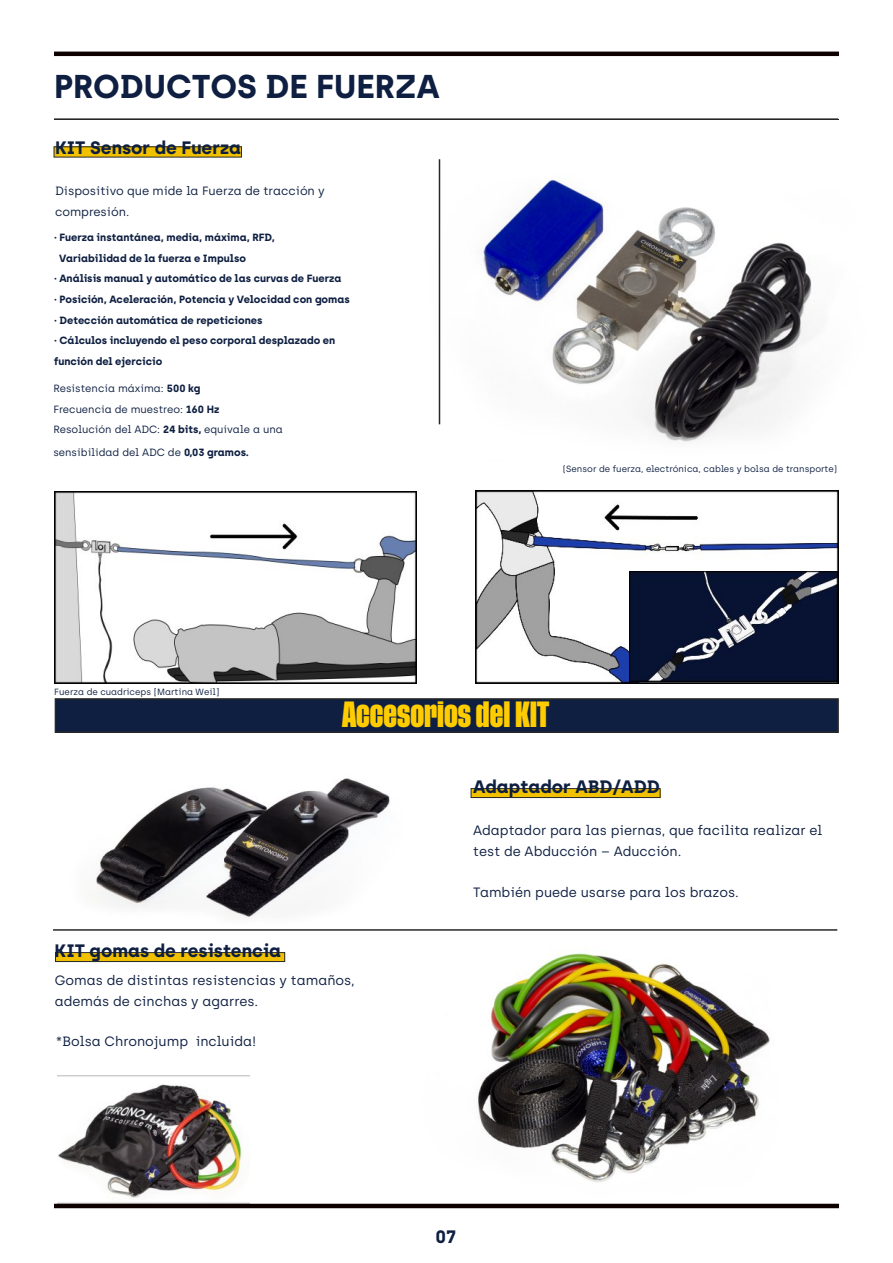
<style>
.page{position:relative;width:893px;height:1263px;background:#fff}
.page>*{position:absolute;margin:0;border:0;box-sizing:border-box;transform-origin:0 0}
.t1{font:700 33px "Archia";color:#0e1f41}
.t2{font:700 27px "Tusker Grotesk 5700";color:#fc0}
.t3{font:700 18px "Archia";color:#0e1f41}
.t4{font:13.5px/20.7px "Archia";color:#0e1f41}
.t5{font:12px/20.7px "Archia";color:#0e1f41}
.t6{font:700 10.5px "Archia";color:#0e1f41}
.t7{font:10.5px/20.7px "Archia";color:#0e1f41}
.t8{font:9px "Archia";color:#0e1f41}
.s1{font-weight:700}
</style>
<div class="page">
<img style="left:388px;top:948px;width:437px;height:256px">
<img style="left:96px;top:778px;width:294px;height:140px">
<img style="left:438px;top:159px;width:374px;height:283px">
<hr style="left:54px;top:119px;width:785px;height:1px;background:#0f0000">
<hr style="left:54px;top:52px;width:785px;height:4px;background:#0f0000">
<div style="left:54px;top:147px;width:187px;height:10px;background:#f1c100"></div>
<div style="left:56px;top:952px;width:229px;height:9px;background:#f1c100"></div>
<div style="left:56px;top:952px;width:229px;height:9px;border:1px dashed #282828"></div>
<div style="left:471px;top:788px;width:189px;height:9px;background:#f1c100"></div>
<div style="left:471px;top:788px;width:189px;height:9px;border:1px dashed #282828"></div>
<img style="left:58px;top:1075px;width:191px;height:134px">
<hr style="left:53px;top:929px;width:784px;height:2px;background:#282828">
<hr style="left:54px;top:118px;width:784px;height:2px;background:#282828">
<hr style="left:54px;top:1204px;width:785px;height:4px;background:#0f0000">
<img style="left:475px;top:491px;width:364px;height:192px">
<img style="left:630px;top:572px;width:208px;height:110px">
<div style="left:55px;top:699px;width:783px;height:33px;background:#0e1f41"></div>
<div style="left:55px;top:698px;width:784px;height:35px;border:2px solid #282828"></div>
<hr style="left:439px;top:159px;width:1px;height:265px;background:#282828">
<img style="left:54px;top:491px;width:363px;height:192px">
<h1 class="t1" style="left:54px;top:67px;width:387px">PRODUCTOS DE FUERZA</h1>
<h3 class="t3" style="left:55px;top:136px;width:187px">KIT Sensor de Fuerza</h3>
<p class="t5" style="left:55px;top:180px;width:271px">Dispositivo que mide la Fuerza de tracción y compresión.</p>
<p class="t6" style="left:54px;top:231px;width:222px">· Fuerza instantánea, media, máxima, RFD,</p>
<p class="t6" style="left:59px;top:252px;width:188px">Variabilidad de la fuerza e Impulso</p>
<p class="t6" style="left:54px;top:272px;width:289px">· Análisis manual y automático de las curvas de Fuerza</p>
<p class="t6" style="left:54px;top:293px;width:297px">· Posición, Aceleración, Potencia y Velocidad con gomas</p>
<p class="t6" style="left:54px;top:314px;width:210px">· Detección automática de repeticiones</p>
<p class="t6" style="left:54px;top:334px;width:283px">· Cálculos incluyendo el peso corporal desplazado en</p>
<p class="t6" style="left:54px;top:355px;width:110px">función del ejercicio</p>
<p class="t7" style="left:53px;top:378px;width:231px">Resistencia máxima: <span class="s1">500 kg<br></span>Frecuencia de muestreo: <span class="s1">160 Hz<br></span>Resolución del ADC: <span class="s1">24 bits,</span> equivale a una</p>
<p class="t7" style="left:53px;top:442px;width:197px">sensibilidad del ADC de <span class="s1">0,03 gramos.</span></p>
<p class="t8" style="left:563px;top:463px;width:276px">(Sensor de fuerza, electrónica, cables y bolsa de transporte)</p>
<p class="t8" style="left:54px;top:686px;width:167px">Fuerza de cuadriceps [Martina Weil]</p>
<h3 class="t3" style="left:55px;top:940px;width:228px">KIT gomas de resistencia</h3>
<h2 class="t2" style="left:342px;top:703px;width:209px">Accesorios del KIT</h2>
<h3 class="t3" style="left:473px;top:776px;width:188px">Adaptador ABD/ADD</h3>
<p class="t4" style="left:473px;top:820px;width:351px">Adaptador para las piernas, que facilita realizar el test de Abducción – Aducción.</p>
<p class="t4" style="left:473px;top:882px;width:267px">También puede usarse para los brazos.</p>
<p class="t4" style="left:55px;top:970px;width:301px">Gomas de distintas resistencias y tamaños, además de cinchas y agarres.</p>
<p class="t4" style="left:56px;top:1030px;width:202px">*Bolsa Chronojump incluida!</p>
<h3 class="t3" style="left:435px;top:1226px;width:22px">07</h3>
</div>
